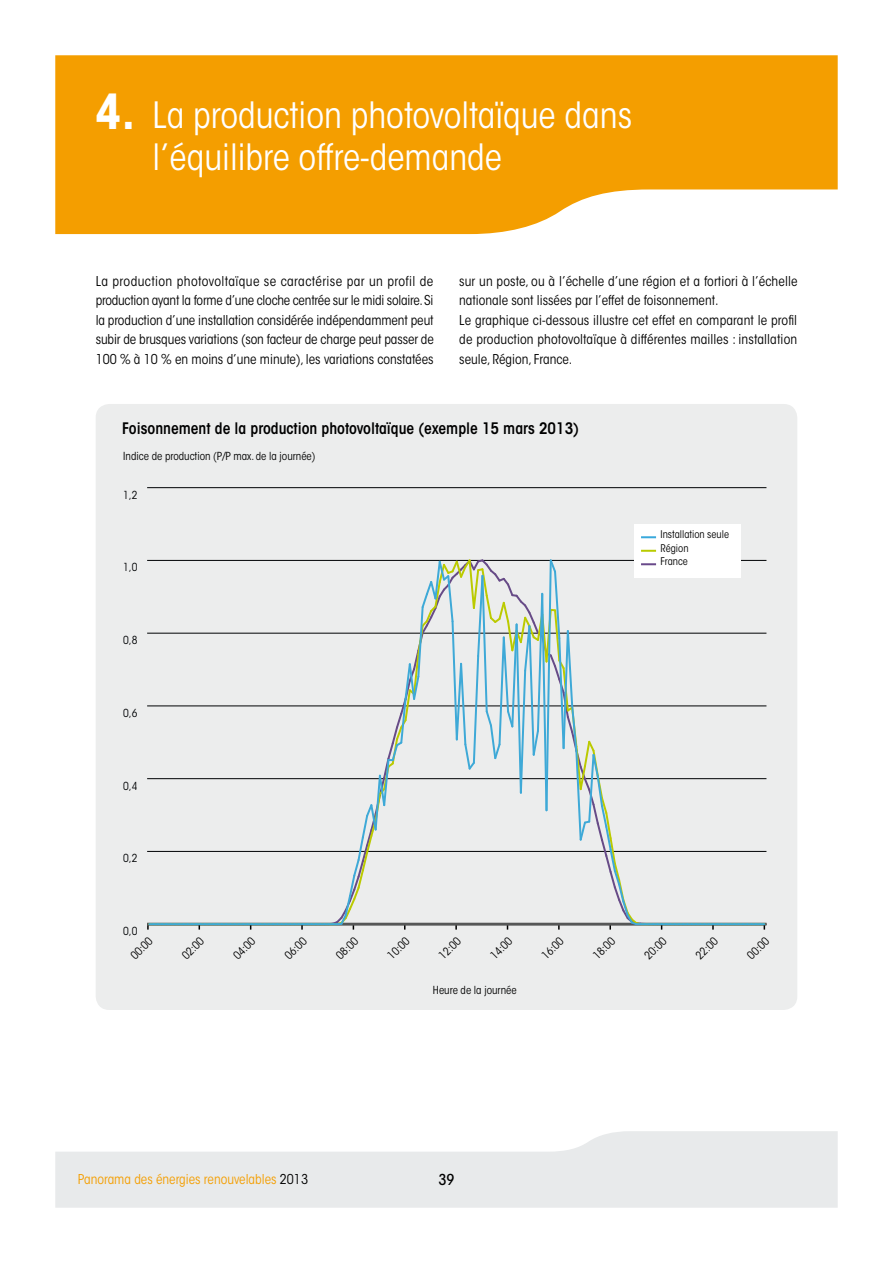
<style>
.page{position:relative;width:893px;height:1263px;background:#fff}
.page>*{position:absolute;margin:0;border:0;box-sizing:border-box;transform-origin:0 0}
.t1{font:700 condensed 48px "ITC Avant Garde Std";color:#fff}
.t2{font:condensed 36px/42px "ITC Avant Garde Std";color:#fff}
.t3{font:600 condensed 15.75px "ITC Avant Garde Std";color:#000}
.t4{font:500 condensed 15px "ITC Avant Garde Std";color:#000}
.t5{font:condensed 13.5px/19.5px "ITC Avant Garde Std";letter-spacing:.005em;color:#000;text-align:justify}
.t6{font:condensed 13.5px "ITC Avant Garde Std";color:#f49e00}
.t7{font:condensed 10.95px "ITC Avant Garde Std";color:#000}
.t8{font:condensed 10.95px "ITC Avant Garde Std";color:#000204}
.t9{font:condensed 10.5px/13.5px "ITC Avant Garde Std";color:#000}
.s1{color:#000}
</style>
<div class="page">
<svg style="left:55px;top:1131px;width:783px;height:77px;fill:#e8eaeb"></svg>
<div style="left:96px;top:404px;width:701px;height:606px;background:#eceded;border-radius:14px"></div>
<hr style="left:147px;top:923px;width:619px;height:3px;background:#565757">
<hr style="left:147px;top:851px;width:619px;height:1px;background:#000204">
<hr style="left:147px;top:778px;width:619px;height:1px;background:#000204">
<hr style="left:147px;top:706px;width:619px;height:1px;background:#000204">
<hr style="left:147px;top:633px;width:619px;height:1px;background:#000204">
<hr style="left:147px;top:560px;width:619px;height:1px;background:#000204">
<hr style="left:147px;top:487px;width:619px;height:1px;background:#000204">
<svg style="left:55px;top:55px;width:783px;height:179px;background:#f4a617"></svg>
<div style="left:635px;top:524px;width:106px;height:53px;background:#fff"></div>
<svg style="left:641px;top:536px;width:15px;height:2px"></svg>
<svg style="left:641px;top:550px;width:15px;height:2px"></svg>
<svg style="left:147px;top:558px;width:618px;height:371px"></svg>
<h1 class="t1" style="left:95px;top:81px;width:42px">4.</h1>
<h2 class="t2" style="left:153px;top:95px;width:481px">La production photovoltaïque dans l’équilibre offre-demande</h2>
<p class="t5" style="left:96px;top:271px;width:340px">La production photovoltaïque se caractérise par un profil de production ayant la forme d’une cloche centrée sur le midi solaire. Si la production d’une installation considérée indépendamment peut subir de brusques variations (son facteur de charge peut passer de 100 % à 10 % en moins d’une minute), les variations constatées</p>
<p class="t5" style="left:459px;top:271px;width:340px;text-align:left">sur un poste, ou à l’échelle d’une région et a fortiori à l’échelle nationale sont lissées par l’effet de foisonnement.<br>Le graphique ci-dessous illustre cet effet en comparant le profil de production photovoltaïque à différentes mailles : installation seule, Région, France.</p>
<p class="t3" style="left:122px;top:418px;width:458px">Foisonnement de la production photovoltaïque (exemple 15 mars 2013)</p>
<p class="t7" style="left:123px;top:450px;width:194px">Indice de production (P/P max. de la journée)</p>
<p class="t8" style="left:123px;top:488px;width:16px">1,2</p>
<p class="t8" style="left:123px;top:561px;width:16px">1,0</p>
<p class="t8" style="left:123px;top:633px;width:16px">0,8</p>
<p class="t8" style="left:123px;top:706px;width:16px">0,6</p>
<p class="t8" style="left:123px;top:779px;width:16px">0,4</p>
<p class="t8" style="left:123px;top:852px;width:16px">0,2</p>
<p class="t9" style="left:660px;top:528px;width:70px">Installation seule<br>Région<br>France</p>
<p class="t8" style="left:123px;top:924px;width:16px">0,0</p>
<p class="t7" style="left:128px;top:952px;width:27px;rotate:-45deg">00:00</p>
<p class="t7" style="left:179px;top:952px;width:27px;rotate:-45deg">02:00</p>
<p class="t7" style="left:231px;top:952px;width:27px;rotate:-45deg">04:00</p>
<p class="t7" style="left:282px;top:952px;width:27px;rotate:-45deg">06:00</p>
<p class="t7" style="left:333px;top:952px;width:27px;rotate:-45deg">08:00</p>
<p class="t7" style="left:385px;top:952px;width:27px;rotate:-45deg">10:00</p>
<p class="t7" style="left:436px;top:952px;width:27px;rotate:-45deg">12:00</p>
<p class="t7" style="left:488px;top:952px;width:27px;rotate:-45deg">14:00</p>
<p class="t7" style="left:539px;top:952px;width:27px;rotate:-45deg">16:00</p>
<p class="t7" style="left:590px;top:952px;width:27px;rotate:-45deg">18:00</p>
<p class="t7" style="left:642px;top:952px;width:27px;rotate:-45deg">20:00</p>
<p class="t7" style="left:693px;top:952px;width:27px;rotate:-45deg">22:00</p>
<p class="t7" style="left:744px;top:952px;width:27px;rotate:-45deg">00:00</p>
<p class="t7" style="left:433px;top:983px;width:85px">Heure de la journée</p>
<p class="t6" style="left:78px;top:1171px;width:232px">Panorama des énergies renouvelables <span class="s1">2013</span></p>
<p class="t4" style="left:438px;top:1170px;width:17px">39</p>
</div>
